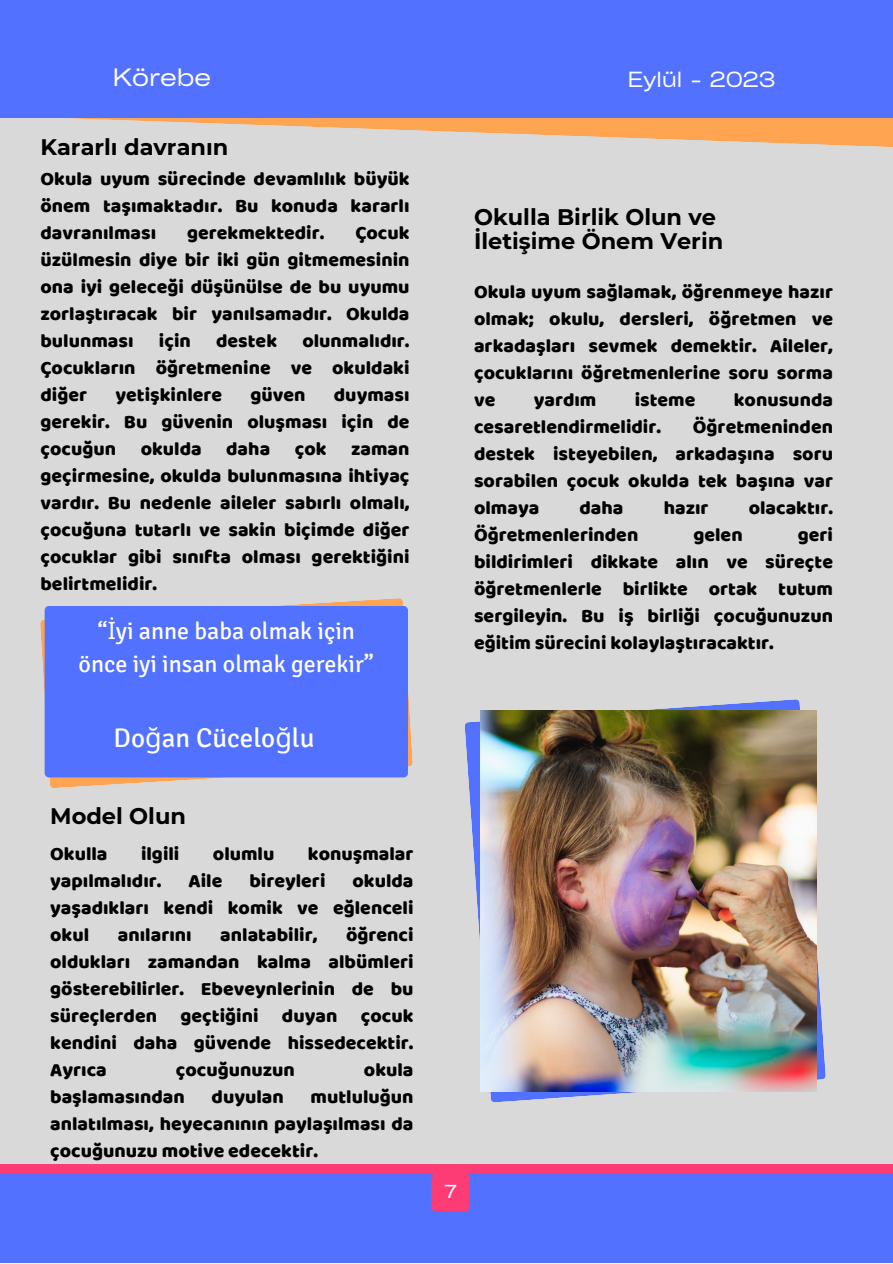
<style>
.page{position:relative;width:893px;height:1264px;background:#fff}
.page>*{position:absolute;margin:0;border:0;box-sizing:border-box;transform-origin:0 0}
.t1{font:27px "Signika";color:#fff}
.t2{font:24px "Signika";color:#fff}
.t3{font:expanded 24px "Cy Grotesk";color:#fff}
.t4{font:700 22.5px/23.5px "Montserrat";color:#000}
.t5{font:expanded 21px "Cy Grotesk";color:#fff}
.t6{font:19.5px/27px "Baloo";color:#000;text-align:justify}
.t7{font:expanded 18px "Cy Grotesk";color:#fff}
.s1{font-family:"Noto Sans"}
</style>
<div class="page">
<div style="left:0;top:0;width:892px;height:1262px;background:#d9d9d9"></div>
<svg style="left:465px;top:699px;width:360px;height:403px"></svg>
<img style="left:480px;top:710px;width:336px;height:381px">
<svg style="left:69px;top:118px;width:823px;height:29px"></svg>
<div style="left:0;top:0;width:892px;height:118px;background:#5271ff"></div>
<div style="left:0;top:1164px;width:892px;height:98px;background:#fd3c76"></div>
<div style="left:0;top:1173px;width:892px;height:89px;background:#5271ff"></div>
<div style="left:431px;top:1173px;width:38px;height:38px;background:#fd3c76;border-radius:4px"></div>
<svg style="left:40px;top:598px;width:373px;height:190px"></svg>
<div style="left:45px;top:606px;width:363px;height:171px;background:#5271ff;border-radius:4px"></div>
<p class="t3" style="left:113px;top:62px;width:100px">Körebe</p>
<p class="t4" style="left:40px;top:135px;width:189px">Kararlı davranın</p>
<p class="t6" style="left:40px;top:165px;width:370px">Okula uyum sürecinde devamlılık büyük önem taşımaktadır. Bu konuda kararlı davranılması</p>
<p class="t6" style="left:187px;top:219px;width:139px">gerekmektedir.</p>
<p class="t6" style="left:40px;top:219px;width:370px;text-indent:315px">Çocuk üzülmesin diye bir iki gün gitmemesinin ona iyi geleceği düşünülse de bu uyumu zorlaştıracak bir yanılsamadır. Okulda bulunması</p>
<p class="t6" style="left:159px;top:327px;width:33px">için</p>
<p class="t6" style="left:216px;top:327px;width:62px">destek</p>
<p class="t6" style="left:40px;top:327px;width:370px;text-indent:262px">olunmalıdır.<br>Çocukların öğretmenine ve okuldaki diğer</p>
<p class="t6" style="left:115px;top:380px;width:108px">yetişkinlere</p>
<p class="t6" style="left:250px;top:380px;width:57px">güven</p>
<p class="t6" style="left:40px;top:380px;width:370px;text-indent:293px">duyması gerekir. Bu güvenin oluşması için de çocuğun</p>
<p class="t6" style="left:141px;top:434px;width:63px">okulda</p>
<p class="t6" style="left:226px;top:434px;width:46px">daha</p>
<p class="t6" style="left:295px;top:434px;width:33px">çok</p>
<p class="t6" style="left:40px;top:434px;width:370px;text-indent:310px">zaman geçirmesine, okulda bulunmasına ihtiyaç vardır. Bu nedenle aileler sabırlı olmalı, çocuğuna tutarlı ve sakin biçimde diğer çocuklar gibi sınıfta olması gerektiğini belirtmelidir.</p>
<p class="t2" style="left:98px;top:617px;width:259px">“<span class="s1">İ</span>yi anne baba olmak için</p>
<p class="t2" style="left:79px;top:649px;width:297px">önce iyi insan olmak gerekir”</p>
<p class="t1" style="left:114px;top:721px;width:202px">Do<span class="s1">ğ</span>an Cücelo<span class="s1">ğ</span>lu</p>
<p class="t4" style="left:50px;top:803px;width:137px">Model Olun</p>
<p class="t6" style="left:50px;top:839px;width:59px">Okulla</p>
<p class="t6" style="left:141px;top:839px;width:40px">ilgili</p>
<p class="t6" style="left:213px;top:839px;width:63px">olumlu</p>
<p class="t6" style="left:308px;top:839px;width:107px">konuşmalar</p>
<p class="t6" style="left:50px;top:866px;width:113px">yapılmalıdır.</p>
<p class="t6" style="left:188px;top:866px;width:35px">Aile</p>
<p class="t6" style="left:249px;top:866px;width:78px">bireyleri</p>
<p class="t6" style="left:50px;top:866px;width:365px;text-indent:302px">okulda yaşadıkları kendi komik ve eğlenceli okul</p>
<p class="t6" style="left:50px;top:920px;width:365px;text-indent:296px">öğrenci oldukları zamandan kalma albümleri gösterebilirler. Ebeveynlerinin de bu süreçlerden geçtiğini duyan çocuk kendini daha güvende hissedecektir.<br>Ayrıca</p>
<p class="t6" style="left:118px;top:920px;width:75px">anılarını</p>
<p class="t6" style="left:220px;top:920px;width:99px">anlatabilir,</p>
<p class="t6" style="left:176px;top:1055px;width:121px">çocuğunuzun</p>
<p class="t6" style="left:364px;top:1055px;width:51px">okula</p>
<p class="t6" style="left:50px;top:1082px;width:136px">başlamasından</p>
<p class="t6" style="left:211px;top:1082px;width:74px">duyulan</p>
<p class="t6" style="left:50px;top:1082px;width:365px;text-indent:260px">mutluluğun anlatılması, heyecanının paylaşılması da çocuğunuzu motive edecektir.</p>
<p class="t5" style="left:627px;top:66px;width:149px">Eylül - 2023</p>
<p class="t4" style="left:474px;top:205px;width:251px">Okulla Birlik Olun ve<br>İletişime Önem Verin</p>
<p class="t6" style="left:474px;top:278px;width:360px">Okula uyum sağlamak, öğrenmeye hazır olmak; okulu, dersleri, öğretmen ve arkadaşları sevmek demektir. Aileler, çocuklarını öğretmenlerine soru sorma ve</p>
<p class="t6" style="left:533px;top:385px;width:64px">yardım</p>
<p class="t6" style="left:634px;top:385px;width:62px">isteme</p>
<p class="t6" style="left:733px;top:385px;width:101px">konusunda</p>
<p class="t6" style="left:474px;top:412px;width:188px">cesaretlendirmelidir.</p>
<p class="t6" style="left:474px;top:412px;width:360px;text-indent:219px">Öğretmeninden destek isteyebilen, arkadaşına soru sorabilen çocuk okulda tek başına var olmaya</p>
<p class="t6" style="left:579px;top:493px;width:46px">daha</p>
<p class="t6" style="left:663px;top:493px;width:46px">hazır</p>
<p class="t6" style="left:748px;top:493px;width:86px">olacaktır.</p>
<p class="t6" style="left:474px;top:520px;width:166px">Öğretmenlerinden</p>
<p class="t6" style="left:693px;top:520px;width:51px">gelen</p>
<p class="t6" style="left:474px;top:520px;width:360px;text-indent:324px">geri bildirimleri dikkate alın ve süreçte öğretmenlerle birlikte ortak tutum sergileyin. Bu iş birliği çocuğunuzun eğitim sürecini kolaylaştıracaktır.</p>
<p class="t7" style="left:444px;top:1179px;width:14px">7</p>
</div>
